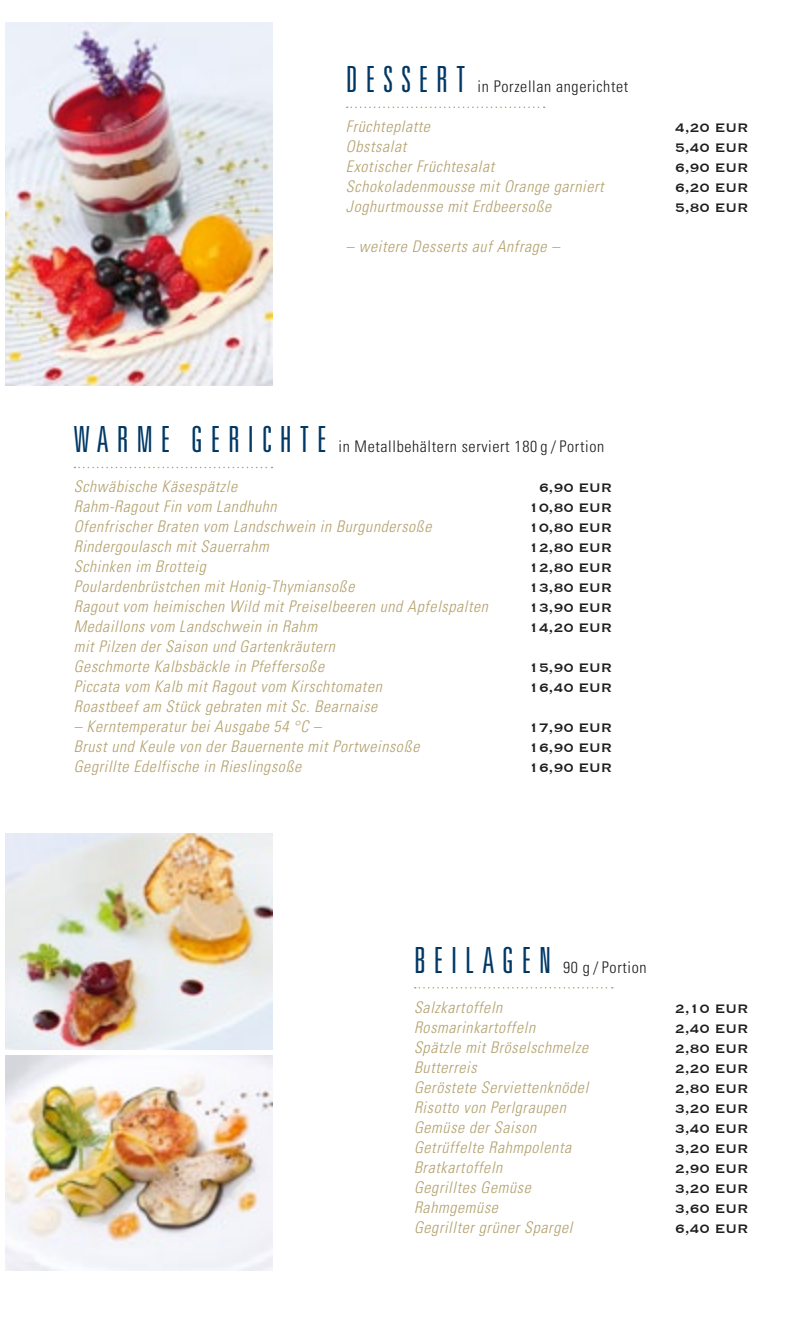
<style>
.page{position:relative;width:811px;height:1333px;background:#fff}
.page>*{position:absolute;margin:0;border:0;box-sizing:border-box;transform-origin:0 0}
.t1{font:300 ultra-condensed 36px "Univers";letter-spacing:.22em;color:#003865}
.t2{font:italic 300 condensed 16px "Univers";letter-spacing:.04em;color:#b3a16e}
.t3{font:16px "Copperplate";letter-spacing:.005em;color:#1d1d1b}
.t4{font:300 condensed 16px "Univers";letter-spacing:.04em;color:#1d1d1b}
</style>
<div class="page">
<svg style="left:74px;top:466px;width:198px;height:2px"></svg>
<svg style="left:415px;top:987px;width:198px;height:1px"></svg>
<svg style="left:347px;top:106px;width:198px;height:2px"></svg>
<img style="left:6px;top:23px;width:266px;height:363px">
<img style="left:6px;top:1055px;width:266px;height:215px">
<img style="left:6px;top:833px;width:266px;height:216px">
<p class="t1" style="left:346px;top:60px;width:121px">DESSERT</p>
<p class="t4" style="left:477px;top:77px;width:152px">in Porzellan angerichtet</p>
<p class="t2" style="left:346px;top:117px;width:86px">Früchteplatte</p>
<p class="t3" style="left:675px;top:117px;width:75px">4,20 EUR</p>
<p class="t2" style="left:346px;top:137px;width:62px">Obstsalat</p>
<p class="t3" style="left:675px;top:137px;width:75px">5,40 EUR</p>
<p class="t2" style="left:346px;top:157px;width:150px">Exotischer Früchtesalat</p>
<p class="t3" style="left:675px;top:157px;width:75px">6,90 EUR</p>
<p class="t2" style="left:346px;top:177px;width:259px">Schokoladenmousse mit Orange garniert</p>
<p class="t3" style="left:675px;top:177px;width:75px">6,20 EUR</p>
<p class="t2" style="left:346px;top:197px;width:207px">Joghurtmousse mit Erdbeersoße</p>
<p class="t3" style="left:675px;top:197px;width:75px">5,80 EUR</p>
<p class="t2" style="left:346px;top:237px;width:215px">– weitere Desserts auf Anfrage –</p>
<p class="t1" style="left:74px;top:420px;width:254px">WARME GERICHTE</p>
<p class="t4" style="left:338px;top:437px;width:267px">in Metallbehältern serviert 180 g / Portion</p>
<p class="t2" style="left:74px;top:477px;width:165px">Schwäbische Käsespätzle</p>
<p class="t3" style="left:539px;top:477px;width:75px">6,90 EUR</p>
<p class="t2" style="left:74px;top:497px;width:204px">Rahm-Ragout Fin vom Landhuhn</p>
<p class="t3" style="left:529px;top:497px;width:85px">10,80 EUR</p>
<p class="t2" style="left:74px;top:517px;width:359px">Ofenfrischer Braten vom Landschwein in Burgundersoße</p>
<p class="t3" style="left:529px;top:517px;width:85px">10,80 EUR</p>
<p class="t2" style="left:74px;top:537px;width:196px">Rindergoulasch mit Sauerrahm</p>
<p class="t3" style="left:529px;top:537px;width:85px">12,80 EUR</p>
<p class="t2" style="left:74px;top:557px;width:134px">Schinken im Brotteig</p>
<p class="t3" style="left:529px;top:557px;width:85px">12,80 EUR</p>
<p class="t2" style="left:74px;top:577px;width:282px">Poulardenbrüstchen mit Honig-Thymiansoße</p>
<p class="t3" style="left:529px;top:577px;width:85px">13,80 EUR</p>
<p class="t2" style="left:74px;top:597px;width:416px">Ragout vom heimischen Wild mit Preiselbeeren und Apfelspalten</p>
<p class="t3" style="left:529px;top:597px;width:85px">13,90 EUR</p>
<p class="t2" style="left:74px;top:617px;width:245px">Medaillons vom Landschwein in Rahm</p>
<p class="t3" style="left:529px;top:617px;width:85px">14,20 EUR</p>
<p class="t2" style="left:74px;top:637px;width:263px">mit Pilzen der Saison und Gartenkräutern</p>
<p class="t2" style="left:74px;top:657px;width:252px">Geschmorte Kalbsbäckle in Pfeffersoße</p>
<p class="t3" style="left:529px;top:657px;width:85px">15,90 EUR</p>
<p class="t2" style="left:74px;top:677px;width:310px">Piccata vom Kalb mit Ragout vom Kirschtomaten</p>
<p class="t3" style="left:529px;top:677px;width:85px">16,40 EUR</p>
<p class="t2" style="left:74px;top:697px;width:305px">Roastbeef am Stück gebraten mit Sc. Bearnaise</p>
<p class="t2" style="left:74px;top:717px;width:249px">– Kerntemperatur bei Ausgabe 54 °C –</p>
<p class="t3" style="left:529px;top:717px;width:85px">17,90 EUR</p>
<p class="t2" style="left:74px;top:737px;width:347px">Brust und Keule von der Bauernente mit Portweinsoße</p>
<p class="t3" style="left:529px;top:737px;width:85px">16,90 EUR</p>
<p class="t2" style="left:74px;top:757px;width:229px">Gegrillte Edelfische in Rieslingsoße</p>
<p class="t3" style="left:529px;top:757px;width:85px">16,90 EUR</p>
<p class="t1" style="left:414px;top:940px;width:139px">BEILAGEN</p>
<p class="t4" style="left:563px;top:957px;width:85px">90 g / Portion</p>
<p class="t2" style="left:414px;top:997px;width:90px">Salzkartoffeln</p>
<p class="t3" style="left:675px;top:997px;width:75px">2,10 EUR</p>
<p class="t2" style="left:414px;top:1017px;width:123px">Rosmarinkartoffeln</p>
<p class="t3" style="left:675px;top:1017px;width:75px">2,40 EUR</p>
<p class="t2" style="left:414px;top:1037px;width:176px">Spätzle mit Bröselschmelze</p>
<p class="t3" style="left:675px;top:1037px;width:75px">2,80 EUR</p>
<p class="t2" style="left:414px;top:1057px;width:64px">Butterreis</p>
<p class="t3" style="left:675px;top:1057px;width:75px">2,20 EUR</p>
<p class="t2" style="left:414px;top:1077px;width:176px">Geröstete Serviettenknödel</p>
<p class="t3" style="left:675px;top:1077px;width:75px">2,80 EUR</p>
<p class="t2" style="left:414px;top:1097px;width:153px">Risotto von Perlgraupen</p>
<p class="t3" style="left:675px;top:1097px;width:75px">3,20 EUR</p>
<p class="t2" style="left:414px;top:1117px;width:124px">Gemüse der Saison</p>
<p class="t3" style="left:675px;top:1117px;width:75px">3,40 EUR</p>
<p class="t2" style="left:414px;top:1137px;width:159px">Getrüffelte Rahmpolenta</p>
<p class="t3" style="left:675px;top:1137px;width:75px">3,20 EUR</p>
<p class="t2" style="left:414px;top:1157px;width:90px">Bratkartoffeln</p>
<p class="t3" style="left:675px;top:1157px;width:75px">2,90 EUR</p>
<p class="t2" style="left:414px;top:1177px;width:118px">Gegrilltes Gemüse</p>
<p class="t3" style="left:675px;top:1177px;width:75px">3,20 EUR</p>
<p class="t2" style="left:414px;top:1197px;width:85px">Rahmgemüse</p>
<p class="t3" style="left:675px;top:1197px;width:75px">3,60 EUR</p>
<p class="t2" style="left:414px;top:1217px;width:160px">Gegrillter grüner Spargel</p>
<p class="t3" style="left:675px;top:1217px;width:75px">6,40 EUR</p>
</div>
